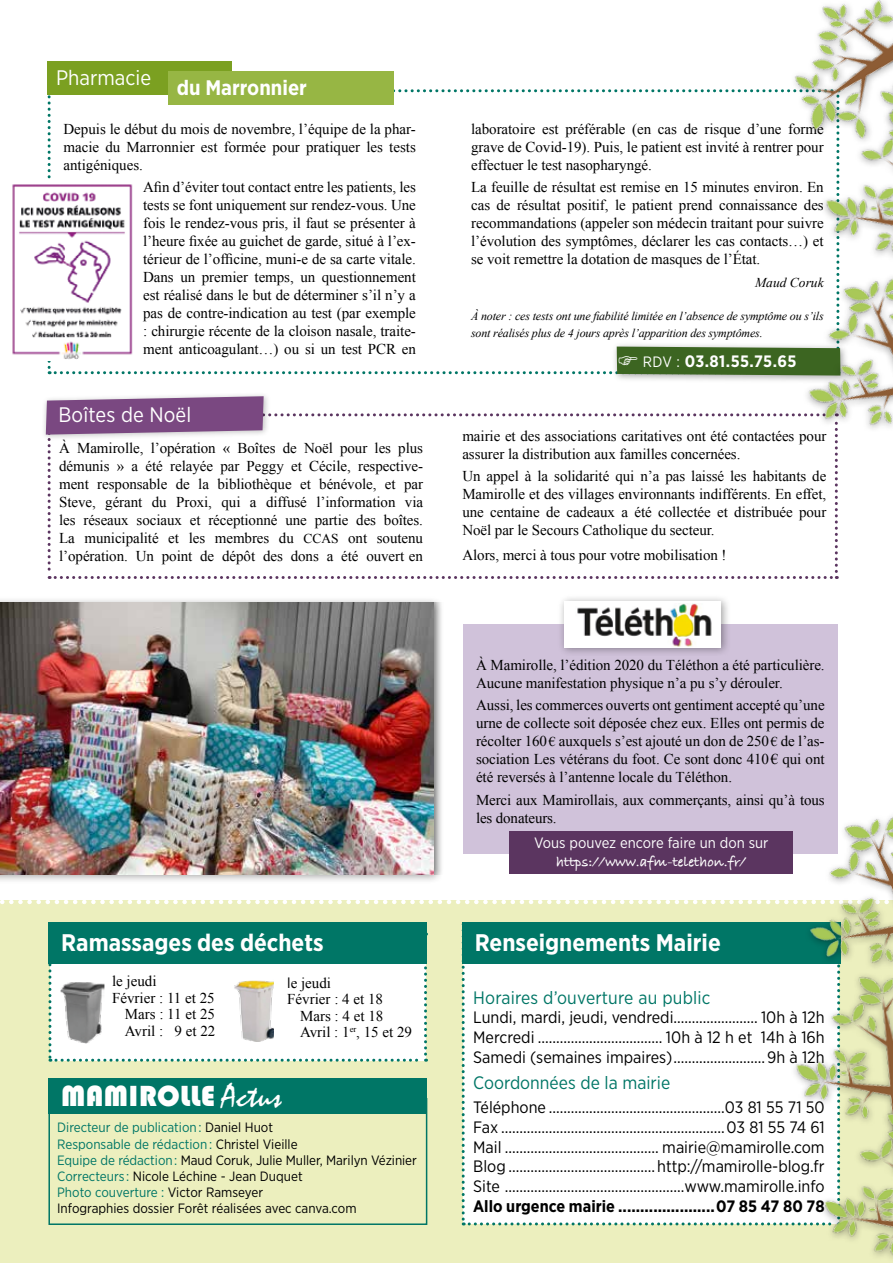
<style>
.page{position:relative;width:893px;height:1263px;background:#fff}
.page>*{position:absolute;margin:0;border:0;box-sizing:border-box;transform-origin:0 0}
.t1{font:30px "Bauhaus 93";letter-spacing:.01em;color:#fff}
.t2{font:700 24px "Gotham Narrow";color:#fff}
.t3{font:21px "Gotham Narrow";color:#fff}
.t4{font:700 21px "Gotham Narrow";color:#fff}
.t5{font:18px "Gotham Narrow";color:#007666}
.t6{font:16.5px/19.8px "Gotham Narrow";color:#000;text-align:justify}
.t7{font:700 16.5px "Gotham Narrow";color:#000}
.t8{font:700 16.5px "Gotham Narrow";letter-spacing:.025em;color:#fff}
.t9{font:15px/18px "Times New Roman";letter-spacing:-.005em;color:#000;text-align:justify}
.t10{font:15px "Gotham Narrow";color:#fff}
.t11{font:700 15px "Bradley Hand ITCTT";color:#fff}
.t12{font:13.5px/16.2px "Gotham Narrow";color:#000}
.t13{font:italic 13.5px "Times New Roman";color:#000}
.t14{font:italic 12px/16.5px "Times New Roman";letter-spacing:-.015em;color:#000}
.s1{font-weight:400;font-size:15px}
.s2{font-size:13.5px}
.s3{font-family:"Corbel"}
.s4{font-family:"Mistral Std";font-size:31.5px}
.s5{color:#007666}
</style>
<div class="page">
<div style="left:0;top:900px;width:893px;height:363px;background:#ecefbe"></div>
<div style="left:462px;top:964px;width:343px;height:261px;background:#fff"></div>
<div style="left:462px;top:923px;width:378px;height:41px;background:#007666"></div>
<div style="left:48px;top:964px;width:379px;height:98px;background:#fff"></div>
<img style="left:60px;top:982px;width:44px;height:62px">
<img style="left:233px;top:979px;width:41px;height:63px">
<div style="left:48px;top:923px;width:379px;height:41px;background:#007666"></div>
<div style="left:611px;top:341px;width:238px;height:43px;background:#000;opacity:.35"></div>
<img style="left:12px;top:184px;width:36px;height:171px">
<div style="left:48px;top:62px;width:184px;height:33px;background:#7ba021"></div>
<div style="left:168px;top:71px;width:226px;height:33px;background:#97b644"></div>
<div style="left:48px;top:1098px;width:379px;height:127px;border:2px solid #007666"></div>
<div style="left:48px;top:1079px;width:379px;height:35px;background:#007666"></div>
<svg style="left:0;top:900px;width:768px;height:4px"></svg>
<div style="left:463px;top:624px;width:374px;height:230px;background:#d0c2da"></div>
<div style="left:558px;top:594px;width:173px;height:63px;background:#000;opacity:.35"></div>
<div style="left:564px;top:601px;width:157px;height:47px;background:#fff"></div>
<img style="left:577px;top:603px;width:135px;height:44px">
<div style="left:41px;top:391px;width:230px;height:51px;background:#000;opacity:.25"></div>
<svg style="left:46px;top:396px;width:792px;height:183px"></svg>
<div style="left:0;top:596px;width:444px;height:288px;background:#000;opacity:.35"></div>
<div style="left:0;top:603px;width:444px;height:272px;background:#000;opacity:.35"></div>
<img style="left:0;top:603px;width:434px;height:272px">
<div style="left:509px;top:831px;width:284px;height:43px;background:#5b3560"></div>
<img style="left:768px;top:797px;width:125px;height:253px">
<img style="left:776px;top:966px;width:117px;height:230px">
<img style="left:767px;top:332px;width:126px;height:180px">
<img style="left:794px;top:0;width:99px;height:106px">
<img style="left:840px;top:106px;width:53px;height:226px">
<img style="left:805px;top:1107px;width:88px;height:151px">
<svg style="left:48px;top:89px;width:792px;height:286px"></svg>
<h3 class="t3" style="left:56px;top:65px;width:96px">Pharmacie</h3>
<h3 class="t4" style="left:177px;top:74px;width:131px">du Marronnier</h3>
<p class="t9" style="left:63px;top:119px;width:354px">Depuis le début du mois de novembre, l’équipe de la phar&shy;macie du Marronnier est formée pour pratiquer les tests antigéniques.</p>
<p class="t9" style="left:143px;top:178px;width:274px">Afin d’éviter tout contact entre les patients, les tests se font uniquement sur rendez-vous. Une fois le rendez-vous pris, il faut se présenter à l’heure fixée au guichet de garde, situé à l’ex&shy;térieur de l’officine, muni-e de sa carte vitale.<br>Dans un premier temps, un questionnement est réalisé dans le but de déterminer s’il n’y a pas de contre-indication au test (par exemple : chirurgie récente de la cloison nasale, traite&shy;ment anticoagulant…) ou si un test PCR en</p>
<h3 class="t3" style="left:59px;top:402px;width:134px">Boîtes de Noël</h3>
<p class="t9" style="left:471px;top:119px;width:354px">laboratoire est préférable (en cas de risque d’une forme grave de Covid-19). Puis, le patient est invité à rentrer pour effectuer le test nasopharyngé.</p>
<p class="t9" style="left:471px;top:178px;width:354px">La feuille de résultat est remise en 15 minutes environ. En cas de résultat positif, le patient prend connaissance des recommandations (appeler son médecin traitant pour suivre l’évolution des symptômes, déclarer les cas contacts…) et se voit remettre la dotation de masques de l’État.</p>
<p class="t13" style="left:755px;top:273px;width:70px">Maud Coruk</p>
<p class="t14" style="left:471px;top:308px;width:354px">À noter : ces tests ont une fiabilité limitée en l’absence de symptôme ou s’ils sont réalisés plus de 4 jours après l’apparition des symptômes.</p>
<p class="t8" style="left:643px;top:350px;width:155px"><span class="s1">RDV :</span> 03.81.55.75.65</p>
<p class="t9" style="left:59px;top:439px;width:365px">À Mamirolle, l’opération « Boîtes de Noël pour les plus démunis » a été relayée par Peggy et Cécile, respective&shy;ment responsable de la bibliothèque et bénévole, et par Steve, gérant du Proxi, qui a diffusé l’information via les réseaux sociaux et réceptionné une partie des boîtes.<br>La municipalité et les membres du <span class="s2">CCAS</span> ont soutenu l’opération. Un point de dépôt des dons a été ouvert en</p>
<p class="t9" style="left:462px;top:426px;width:365px">mairie et des associations caritatives ont été contactées pour assurer la distribution aux familles concernées.</p>
<p class="t9" style="left:462px;top:467px;width:365px">Un appel à la solidarité qui n’a pas laissé les habitants de Mamirolle et des villages environnants indifférents. En effet, une centaine de cadeaux a été collectée et distribuée pour Noël par le Secours Catholique du secteur.</p>
<p class="t9" style="left:462px;top:546px;width:266px">Alors, merci à tous pour votre mobilisation !</p>
<p class="t9" style="left:476px;top:656px;width:350px">À Mamirolle, l’édition 2020 du Téléthon a été particulière.<br>Aucune manifestation physique n’a pu s’y dérouler.</p>
<p class="t9" style="left:476px;top:696px;width:350px">Aussi, les commerces ouverts ont gentiment accepté qu’une urne de collecte soit déposée chez eux. Elles ont permis de récolter 160<span class="s2">€</span> auxquels s’est ajouté un don de 250<span class="s2">€</span> de l’as&shy;sociation Les vétérans du foot. Ce sont donc 410€ qui ont été reversés à l’antenne locale du Téléthon.</p>
<p class="t9" style="left:476px;top:790px;width:350px">Merci aux Mamirollais, aux commerçants, ainsi qu’à tous les donateurs.</p>
<h2 class="t2" style="left:61px;top:927px;width:264px">Ramassages des déchets</h2>
<p class="t9" style="left:287px;top:973px;width:45px"><span class="s3">l</span>e jeudi</p>
<p class="t9" style="left:287px;top:990px;width:97px">Février : 4 et 18</p>
<p class="t9" style="left:300px;top:1006px;width:85px">Mars : 4 et 18</p>
<p class="t9" style="left:300px;top:1023px;width:113px">Avril : 1<sup>er</sup>, 15 et 29</p>
<p class="t9" style="left:112px;top:972px;width:46px">le jeudi</p>
<p class="t9" style="left:112px;top:989px;width:104px">Février : 11 et 25</p>
<p class="t9" style="left:125px;top:1005px;width:92px">Mars : 11 et 25</p>
<p class="t9" style="left:125px;top:1022px;width:92px">Avril : 9 et 22</p>
<h1 class="t1" style="left:61px;top:1079px;width:222px">MAMIROLLE <span class="s4">Actus</span></h1>
<p class="t12" style="left:57px;top:1119px;width:361px"><span class="s5">Directeur de publication :</span> Daniel Huot<br><span class="s5">Responsable de rédaction :</span> Christel Vieille<br><span class="s5">Equipe de rédaction :</span> Maud Coruk, Julie Muller, Marilyn Vézinier <span class="s5">Correcteurs :</span> Nicole Léchine - Jean Duquet<br><span class="s5">Photo couverture :</span> Victor Ramseyer<br>Infographies dossier Forêt réalisées avec canva.com</p>
<p class="t10" style="left:534px;top:833px;width:236px">Vous pouvez encore faire un don sur</p>
<p class="t11" style="left:556px;top:850px;width:192px">https://www.afm-telethon.fr/</p>
<h2 class="t2" style="left:475px;top:927px;width:248px">Renseignements Mairie</h2>
<p class="t5" style="left:473px;top:986px;width:239px">Horaires d’ouverture au public</p>
<p class="t6" style="left:473px;top:1007px;width:353px">Lundi, mardi, jeudi, vendredi....................... 10h à 12h Mercredi .................................. 10h à 12 h et 14h à 16h Samedi (semaines impaires).........................9h à 12h</p>
<p class="t5" style="left:473px;top:1071px;width:199px">Coordonnées de la mairie</p>
<p class="t6" style="left:473px;top:1097px;width:353px">Téléphone ................................................03 81 55 71 50<br>Fax .............................................................03 81 55 74 61<br>Mail .......................................... mairie@mamirolle.com Blog ........................................http://mamirolle-blog.fr Site .................................................www.mamirolle.info</p>
<p class="t7" style="left:473px;top:1195px;width:353px">Allo urgence mairie ......................07 85 47 80 78</p>
</div>
